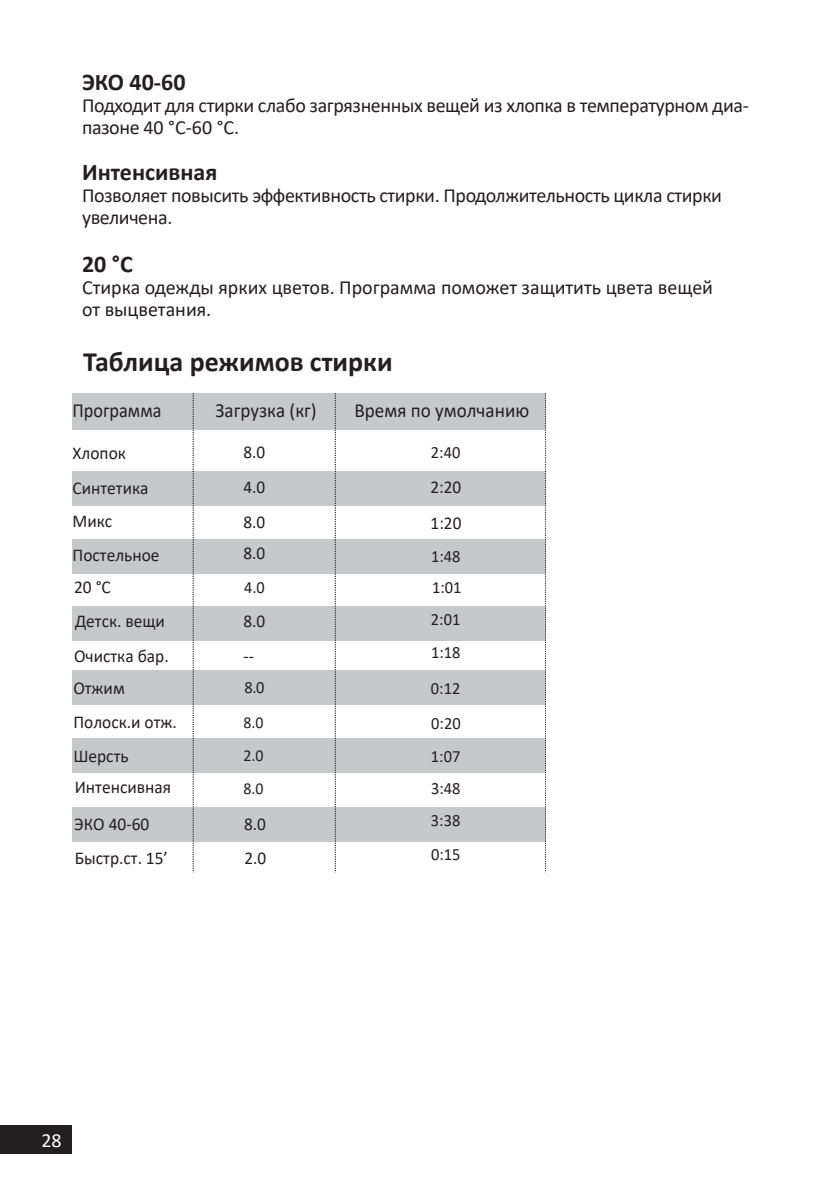
<style>
.page{position:relative;width:840px;height:1191px;background:#fff}
.page>*{position:absolute;margin:0;border:0;box-sizing:border-box;transform-origin:0 0}
.Заголовок_14{font:700 28px "Calibri";color:#231f20}
.Заголовок_12{font:700 24px "Calibri";color:#231f20}
.t1{font:20px/22px "Calibri";letter-spacing:-.02em;color:#231f20}
.t2{font:20px/22px "Calibri";color:#231f20}
.t3{font:20px "Calibri";color:#231f20;scale:.96 1}
.t4{font:20px "Calibri";color:#231f20;scale:.91 1}
.t5{font:20px "Calibri";color:#fff}
.t6{font:18px/33px "Calibri";color:#231f20}
.t7{font:18px/31.6px "Calibri";color:#231f20;scale:.96 1}
.t8{font:17.2px/35.2px "Calibri";color:#231f20;text-align:justify;scale:.96 1}
.t9{font:17px "Calibri";color:#231f20;scale:.96 1}
.t10{font:16.6px/32.8px "Calibri";color:#231f20;scale:.96 1}
</style>
<div class="page">
<div style="left:0;top:1125px;width:72px;height:29px;background:#231f20"></div>
<div style="left:72px;top:471px;width:473px;height:34px;background:#c7c8ca"></div>
<div style="left:72px;top:539px;width:473px;height:34px;background:#c7c8ca"></div>
<div style="left:72px;top:606px;width:473px;height:34px;background:#c7c8ca"></div>
<div style="left:72px;top:670px;width:473px;height:34px;background:#c7c8ca"></div>
<div style="left:72px;top:738px;width:473px;height:34px;background:#c7c8ca"></div>
<div style="left:72px;top:807px;width:473px;height:34px;background:#c7c8ca"></div>
<div style="left:72px;top:393px;width:473px;height:37px;background:#c7c8ca"></div>
<svg style="left:192px;top:393px;width:2px;height:479px"></svg>
<svg style="left:334px;top:393px;width:2px;height:479px"></svg>
<p class="Заголовок_12" style="left:82px;top:65px;width:105px">ЭКО 40-60</p>
<p class="t1" style="left:82px;top:94px;width:668px">Подходит для стирки слабо загрязненных вещей из хлопка в температурном диа&shy;пазоне 40 °С-60 °С.</p>
<p class="Заголовок_12" style="left:82px;top:155px;width:137px">Интенсивная</p>
<p class="t1" style="left:82px;top:184px;width:641px">Позволяет повысить эффективность стирки. Продолжительность цикла стирки увеличена.</p>
<p class="Заголовок_12" style="left:82px;top:247px;width:52px">20 °С</p>
<p class="t2" style="left:82px;top:276px;width:632px">Стирка одежды ярких цветов. Программа поможет защитить цвета вещей от выцветания.</p>
<p class="Заголовок_14" style="left:83px;top:341px;width:311px">Таблица режимов стирки</p>
<p class="t4" style="left:72px;top:397px;width:99px">Программа</p>
<p class="t3" style="left:215px;top:396px;width:107px">Загрузка (кг)</p>
<p class="t3" style="left:354px;top:396px;width:183px">Время по умолчанию</p>
<p class="t6" style="left:72px;top:435px;width:77px;line-height:35.2px">Хлопок<br>Синтетика</p>
<p class="t6" style="left:72px;top:504px;width:94px">Микс<br>Постельное<br>20 °С<br>Детск. вещи</p>
<p class="t6" style="left:73px;top:639px;width:97px;line-height:31.8px">Очистка бар.<br>Отжим</p>
<p class="t6" style="left:73px;top:705px;width:105px;line-height:34.2px">Полоск.и отж.<br>Шерсть</p>
<p class="t6" style="left:75px;top:770px;width:98px">Интенсивная</p>
<p class="t7" style="left:243px;top:436px;width:24px">8.0</p>
<p class="t8" style="left:431px;top:434px;width:32px">2:40</p>
<p class="t7" style="left:430px;top:469px;width:34px;line-height:35.4px">2:20<br>1:20</p>
<p class="t7" style="left:243px;top:471px;width:24px">4.0</p>
<p class="t7" style="left:243px;top:505px;width:24px">8.0<br>8.0</p>
<p class="t8" style="left:431px;top:538px;width:32px">1:48</p>
<p class="t8" style="left:432px;top:569px;width:32px">1:01</p>
<p class="t9" style="left:244px;top:576px;width:23px">4.0</p>
<p class="t7" style="left:243px;top:604px;width:24px">8.0</p>
<p class="t8" style="left:431px;top:601px;width:32px">2:01</p>
<p class="t8" style="left:431px;top:634px;width:32px">1:18<br>0:12<br>0:20</p>
<p class="t7" style="left:243px;top:640px;width:12px">--</p>
<p class="t8" style="left:244px;top:669px;width:22px">8.0</p>
<p class="t10" style="left:243px;top:706px;width:22px">8.0<br>2.0</p>
<p class="t8" style="left:431px;top:740px;width:32px;line-height:31.6px">1:07<br>3:48</p>
<p class="t10" style="left:243px;top:771px;width:22px">8.0</p>
<p class="t6" style="left:74px;top:807px;width:77px">ЭКО 40-60</p>
<p class="t6" style="left:75px;top:840px;width:94px">Быстр.ст. 15’</p>
<p class="t7" style="left:244px;top:807px;width:24px">8.0</p>
<p class="t7" style="left:244px;top:841px;width:24px">2.0</p>
<p class="t8" style="left:431px;top:802px;width:32px">3:38</p>
<p class="t8" style="left:431px;top:836px;width:32px">0:15</p>
<p class="t5" style="left:41px;top:1127px;width:22px">28</p>
</div>
